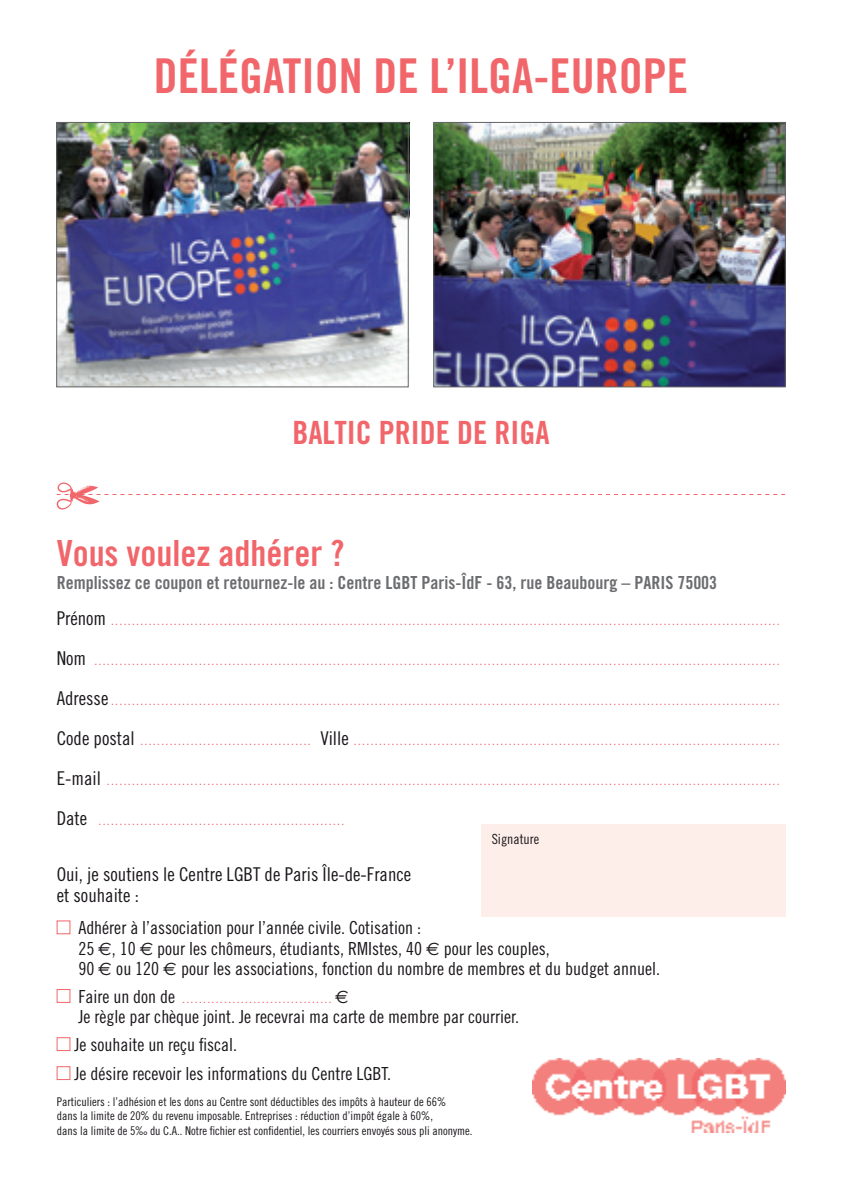
<style>
.page{position:relative;width:842px;height:1191px;background:#fff}
.page>*{position:absolute;margin:0;border:0;box-sizing:border-box;transform-origin:0 0}
.t1{font:48px "Trade Gothic Bold Cond Twenty";color:#f1666a}
.t2{font:36px "Trade Gothic Bold Cond Twenty";color:#f1666a}
.t3{font:32px "Trade Gothic Bold Cond Twenty";color:#f1666a}
.t4{font:19px/21.6px "Trade Gothic Cond Eighteen";color:#1a161a}
.t5{font:18px/20.4px "Trade Gothic Cond Eighteen";color:#1a161a}
.t6{font:18px "Trade Gothic Bold Cond Twenty";color:#6c6d70}
.t7{font:14px "Trade Gothic Cond Eighteen";color:#1a161a}
.t8{font:13px "Trade Gothic Cond Eighteen";color:#f1666a}
.t9{font:12px/14.4px "Trade Gothic Cond Eighteen";color:#1a161a}
.s1{font-size:19px;color:#1a161a}
.s2{font-family:"Euro Sans Std"}
.s3{font-size:18px;color:#1a161a}
.s4{font-family:"Euro Sans Std";font-size:18px;color:#1a161a}
</style>
<div class="page">
<div style="left:57px;top:920px;width:13px;height:14px;border:1px solid #f1666a"></div>
<div style="left:57px;top:989px;width:13px;height:13px;border:1px solid #f1666a"></div>
<div style="left:57px;top:1037px;width:13px;height:14px;border:1px solid #f1666a"></div>
<div style="left:57px;top:1066px;width:13px;height:14px;border:1px solid #f1666a"></div>
<div style="left:481px;top:824px;width:304px;height:93px;background:#feeeea"></div>
<img style="left:533px;top:1058px;width:252px;height:74px">
<img style="left:57px;top:482px;width:42px;height:27px">
<svg style="left:57px;top:494px;width:728px;height:1px"></svg>
<img style="left:58px;top:124px;width:349px;height:261px">
<div style="left:56px;top:122px;width:353px;height:265px;border:1px solid #636366"></div>
<img style="left:435px;top:124px;width:349px;height:261px">
<div style="left:433px;top:122px;width:353px;height:265px;border:1px solid #636366"></div>
<h1 class="t1" style="left:154px;top:47px;width:21px">délégatio</h1>
<h1 class="t1" style="left:339px;top:47px;width:351px">n de l’ilga-europe</h1>
<h3 class="t3" style="left:292px;top:413px;width:101px">Balti c prid</h3>
<h3 class="t3" style="left:436px;top:413px;width:115px">e de RIGA</h3>
<h2 class="t2" style="left:57px;top:531px;width:289px">Vous voulez adhérer ?</h2>
<h3 class="t6" style="left:57px;top:572px;width:662px">Remplissez ce coupon et retournez-le au : Centre LGBT Paris-ÎdF - 63, rue Beaubourg – PARIS 75003</h3>
<p class="t8" style="left:57px;top:613px;width:724px"><span class="s1">Prénom</span> ................................................................................................................................................................</p>
<p class="t8" style="left:57px;top:653px;width:724px"><span class="s1">Nom</span> ....................................................................................................................................................................</p>
<p class="t8" style="left:57px;top:693px;width:724px"><span class="s1">Adresse</span>................................................................................................................................................................</p>
<p class="t8" style="left:57px;top:733px;width:724px"><span class="s1">Code postal</span> ......................................... <span class="s1">Ville</span> ......................................................................................................</p>
<p class="t8" style="left:57px;top:773px;width:724px"><span class="s1">E-mail</span> .................................................................................................................................................................</p>
<p class="t8" style="left:57px;top:813px;width:289px"><span class="s1">Date</span> ...........................................................</p>
<h3 class="t4" style="left:57px;top:863px;width:356px">Oui, je soutiens le Centre LGBT de Paris Île-de-France et souhaite :</h3>
<h3 class="t5" style="left:78px;top:917px;width:583px">Adhérer à l’association pour l’année civile. Cotisation :<br>25 <span class="s2">€</span>, 10 <span class="s2">€</span> pour les chômeurs, étudiants, RMIstes, 40 <span class="s2">€</span> pour les couples,<br>90 <span class="s2">€</span> ou 120 <span class="s2">€</span> pour les associations, fonction du nombre de membres et du budget annuel.</h3>
<p class="t8" style="left:78px;top:990px;width:272px"><span class="s3">Faire un don de</span> .................................... <span class="s4">€</span></p>
<h3 class="t5" style="left:74px;top:1002px;width:446px;line-height:28.4px">Je règle par chèque joint. Je recevrai ma carte de membre par courrier.<br>Je souhaite un reçu fiscal.<br>Je désire recevoir les informations du Centre LGBT.</h3>
<p class="t9" style="left:57px;top:1094px;width:417px">Particuliers : l’adhésion et les dons au Centre sont déductibles des impôts à hauteur de 66%<br>dans la limite de 20% du revenu imposable. Entreprises : réduction d’impôt égale à 60%,<br>dans la limite de 5‰ du C.A.. Notre fichier est confidentiel, les courriers envoyés sous pli anonyme.</p>
<p class="t7" style="left:492px;top:830px;width:49px">Signature</p>
</div>
